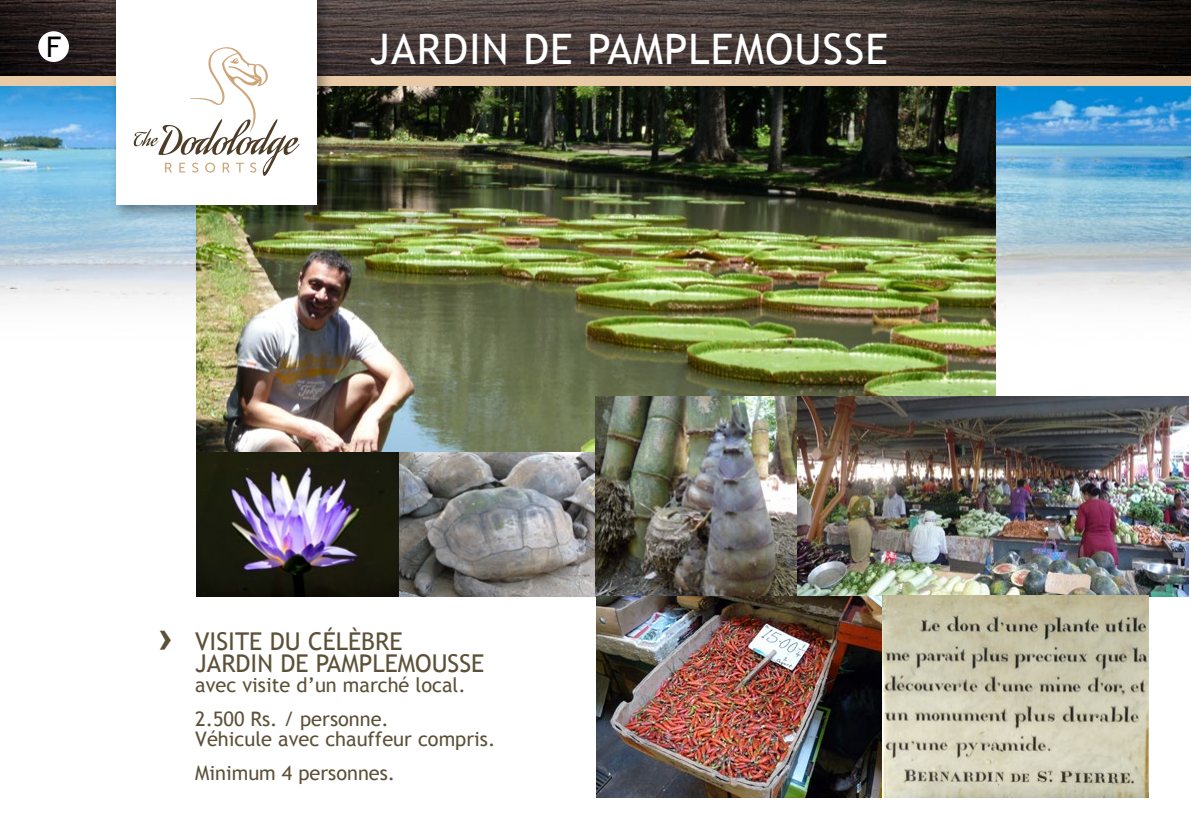
<style>
.page{position:relative;width:1191px;height:840px;background:#fff}
.page>*{position:absolute;margin:0;border:0;box-sizing:border-box;transform-origin:0 0}
.t1{font:42px "Trebuchet MS";letter-spacing:.025em;color:#fff}
.t2{font:700 41.8px "Arial";color:#5c5138}
.t3{font:28.4px "Trebuchet MS";color:#000}
.t4{font:24.4px/22px "Trebuchet MS";color:#5c5138}
.t5{font:20px/34px "Trebuchet MS";color:#5c5138}
</style>
<div class="page">
<img style="left:995px;top:86px;width:196px;height:272px">
<img style="left:0;top:86px;width:196px;height:219px">
<img style="left:196px;top:86px;width:799px;height:366px">
<img style="left:595px;top:396px;width:593px;height:200px">
<img style="left:398px;top:452px;width:201px;height:144px">
<img style="left:596px;top:596px;width:286px;height:201px">
<img style="left:196px;top:452px;width:202px;height:144px">
<img style="left:882px;top:595px;width:266px;height:202px">
<img style="left:0;top:0;width:1191px;height:86px">
<div style="left:0;top:76px;width:1191px;height:9px;background:#e8caa6"></div>
<img style="left:104px;top:0;width:236px;height:227px">
<div style="left:116px;top:0;width:201px;height:204px;background:#fff"></div>
<svg style="left:134px;top:47px;width:165px;height:129px"></svg>
<div style="left:38px;top:31px;width:31px;height:31px;background:#fff;border-radius:50%"></div>
<h3 class="t3" style="left:46px;top:30px;width:16px">F</h3>
<h1 class="t1" style="left:370px;top:25px;width:519px">JARDIN DE PAMPLEMOUSSE</h1>
<h2 class="t2" style="left:159px;top:608px;width:15px">›</h2>
<p class="t4" style="left:195px;top:630px;width:290px">VISITE DU CÉLÈBRE<br>JARDIN DE PAMPLEMOUSSE</p>
<p class="t5" style="left:195px;top:667px;width:272px">avec visite d’un marché local.<br>2.500 Rs. / personne.</p>
<p class="t5" style="left:195px;top:721px;width:301px">Véhicule avec chauffeur compris.<br>Minimum 4 personnes.</p>
</div>
